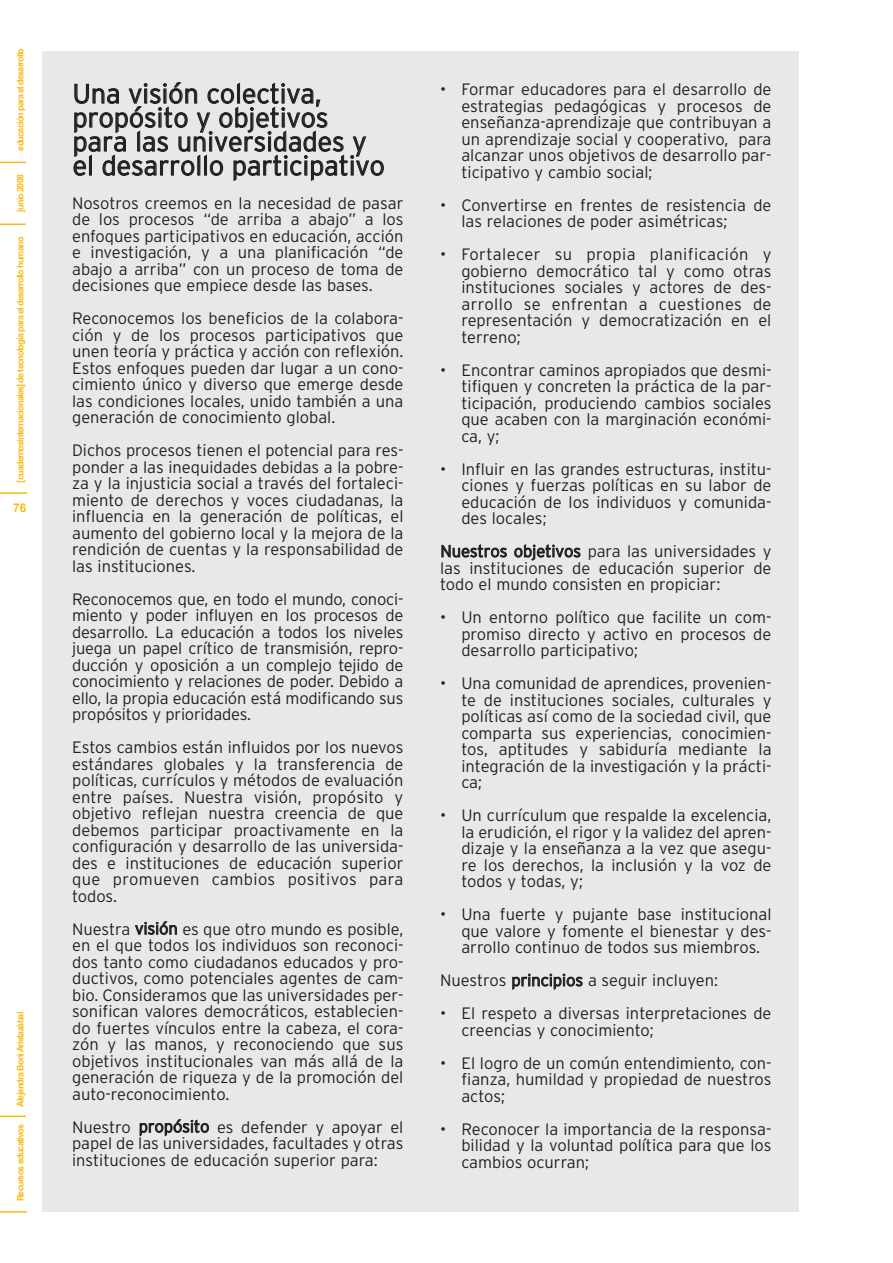
<style>
.page{position:relative;width:893px;height:1263px;background:#fff}
.page>*{position:absolute;margin:0;border:0;box-sizing:border-box;transform-origin:0 0}
.t1{font:300 27px/24px "Interstate";color:#231f20}
.t2{font:300 16.5px/16.5px "Interstate";color:#231f20;text-align:justify}
.t3{font:12px "Arial Bold MS";color:#fdb813}
.t4{font:9px "Arial Bold MS";letter-spacing:-.085em;color:#fdb813}
</style>
<div class="page">
<svg style="left:0;top:224px;width:26px;height:1px"></svg>
<svg style="left:0;top:162px;width:26px;height:1px"></svg>
<hr style="left:0;top:492px;width:27px;height:2px;background:#fdb813">
<svg style="left:0;top:1116px;width:26px;height:1px"></svg>
<hr style="left:0;top:1211px;width:27px;height:2px;background:#fdb813">
<div style="left:42px;top:51px;width:757px;height:1161px;background:#e7e8e8"></div>
<p class="t4" style="left:17px;top:151px;width:104px;rotate:-90deg">educación para el desarrollo</p>
<p class="t4" style="left:17px;top:212px;width:39px;rotate:-90deg">junio 2008</p>
<p class="t4" style="left:17px;top:483px;width:247px;rotate:-90deg">[cuadernosinternacionales] de tecnología para el desarrollo humano</p>
<p class="t3" style="left:13px;top:504px;width:15px">76</p>
<p class="t4" style="left:17px;top:1107px;width:97px;rotate:-90deg">Alejandra Boni Aristazàbal</p>
<p class="t4" style="left:17px;top:1201px;width:79px;rotate:-90deg">Recursos educativos</p>
<h1 class="t1" style="left:73px;top:84px;width:314px">Una visión colectiva, propósito y objetivos para las universidades y el desarrollo participativo</h1>
<p class="t2" style="left:72px;top:196px;width:333px">Nosotros creemos en la necesidad de pasar de los procesos “de arriba a abajo” a los enfoques participativos en educación, acción e investigación, y a una planificación “de abajo a arriba” con un proceso de toma de decisiones que empiece desde las bases.</p>
<p class="t2" style="left:72px;top:312px;width:333px">Reconocemos los beneficios de la colabora&shy;ción y de los procesos participativos que unen teoría y práctica y acción con reflexión.<br>Estos enfoques pueden dar lugar a un cono&shy;cimiento único y diverso que emerge desde las condiciones locales, unido también a una generación de conocimiento global.</p>
<p class="t2" style="left:72px;top:444px;width:333px">Dichos procesos tienen el potencial para res&shy;ponder a las inequidades debidas a la pobre&shy;za y la injusticia social a través del fortaleci&shy;miento de derechos y voces ciudadanas, la influencia en la generación de políticas, el aumento del gobierno local y la mejora de la rendición de cuentas y la responsabilidad de las instituciones.</p>
<p class="t2" style="left:72px;top:592px;width:333px">Reconocemos que, en todo el mundo, conoci&shy;miento y poder influyen en los procesos de desarrollo. La educación a todos los niveles juega un papel crítico de transmisión, repro&shy;ducción y oposición a un complejo tejido de conocimiento y relaciones de poder. Debido a ello, la propia educación está modificando sus propósitos y prioridades.</p>
<p class="t2" style="left:72px;top:741px;width:333px">Estos cambios están influidos por los nuevos estándares globales y la transferencia de políticas, currículos y métodos de evaluación entre países. Nuestra visión, propósito y objetivo reflejan nuestra creencia de que debemos participar proactivamente en la configuración y desarrollo de las universida&shy;des e instituciones de educación superior que promueven cambios positivos para todos.</p>
<p class="t2" style="left:72px;top:922px;width:333px">Nuestra visión es que otro mundo es posible, en el que todos los individuos son reconoci&shy;dos tanto como ciudadanos educados y pro&shy;ductivos, como potenciales agentes de cam&shy;bio. Consideramos que las universidades per&shy;sonifican valores democráticos, establecien&shy;do fuertes vínculos entre la cabeza, el cora&shy;zón y las manos, y reconociendo que sus objetivos institucionales van más allá de la generación de riqueza y de la promoción del auto-reconocimiento.</p>
<p class="t2" style="left:72px;top:1120px;width:333px">Nuestro propósito es defender y apoyar el papel de las universidades, facultades y otras instituciones de educación superior para:</p>
<p class="t2" style="left:461px;top:83px;width:312px;text-indent:-21px">• Formar educadores para el desarrollo de estrategias pedagógicas y procesos de enseñanza-aprendizaje que contribuyan a un aprendizaje social y cooperativo, para alcanzar unos objetivos de desarrollo par&shy;ticipativo y cambio social;</p>
<p class="t2" style="left:461px;top:198px;width:312px;text-indent:-21px">• Convertirse en frentes de resistencia de las relaciones de poder asimétricas;</p>
<p class="t2" style="left:461px;top:248px;width:312px;text-indent:-21px">• Fortalecer su propia planificación y gobierno democrático tal y como otras instituciones sociales y actores de des&shy;arrollo se enfrentan a cuestiones de representación y democratización en el terreno;</p>
<p class="t2" style="left:461px;top:363px;width:312px;text-indent:-21px">• Encontrar caminos apropiados que desmi&shy;tifiquen y concreten la práctica de la par&shy;ticipación, produciendo cambios sociales que acaben con la marginación económi&shy;ca, y;</p>
<p class="t2" style="left:461px;top:462px;width:312px;text-indent:-21px">• Influir en las grandes estructuras, institu&shy;ciones y fuerzas políticas en su labor de educación de los individuos y comunida&shy;des locales;</p>
<p class="t2" style="left:440px;top:545px;width:333px">Nuestros objetivos para las universidades y las instituciones de educación superior de todo el mundo consisten en propiciar:</p>
<p class="t2" style="left:461px;top:611px;width:312px;text-indent:-21px">• Un entorno político que facilite un com&shy;promiso directo y activo en procesos de desarrollo participativo;</p>
<p class="t2" style="left:461px;top:677px;width:312px;text-indent:-21px">• Una comunidad de aprendices, provenien&shy;te de instituciones sociales, culturales y políticas así como de la sociedad civil, que comparta sus experiencias, conocimien&shy;tos, aptitudes y sabiduría mediante la integración de la investigación y la prácti&shy;ca;</p>
<p class="t2" style="left:461px;top:809px;width:312px;text-indent:-21px">• Un currículum que respalde la excelencia, la erudición, el rigor y la validez del apren&shy;dizaje y la enseñanza a la vez que asegu&shy;re los derechos, la inclusión y la voz de todos y todas, y;</p>
<p class="t2" style="left:461px;top:908px;width:312px;text-indent:-21px">• Una fuerte y pujante base institucional que valore y fomente el bienestar y des&shy;arrollo continuo de todos sus miembros.</p>
<p class="t2" style="left:440px;top:974px;width:279px">Nuestros principios a seguir incluyen:</p>
<p class="t2" style="left:461px;top:1007px;width:312px;text-indent:-21px">• El respeto a diversas interpretaciones de creencias y conocimiento;</p>
<p class="t2" style="left:461px;top:1056px;width:312px;text-indent:-21px">• El logro de un común entendimiento, con&shy;fianza, humildad y propiedad de nuestros actos;</p>
<p class="t2" style="left:461px;top:1122px;width:312px;text-indent:-21px">• Reconocer la importancia de la responsa&shy;bilidad y la voluntad política para que los cambios ocurran;</p>
</div>
